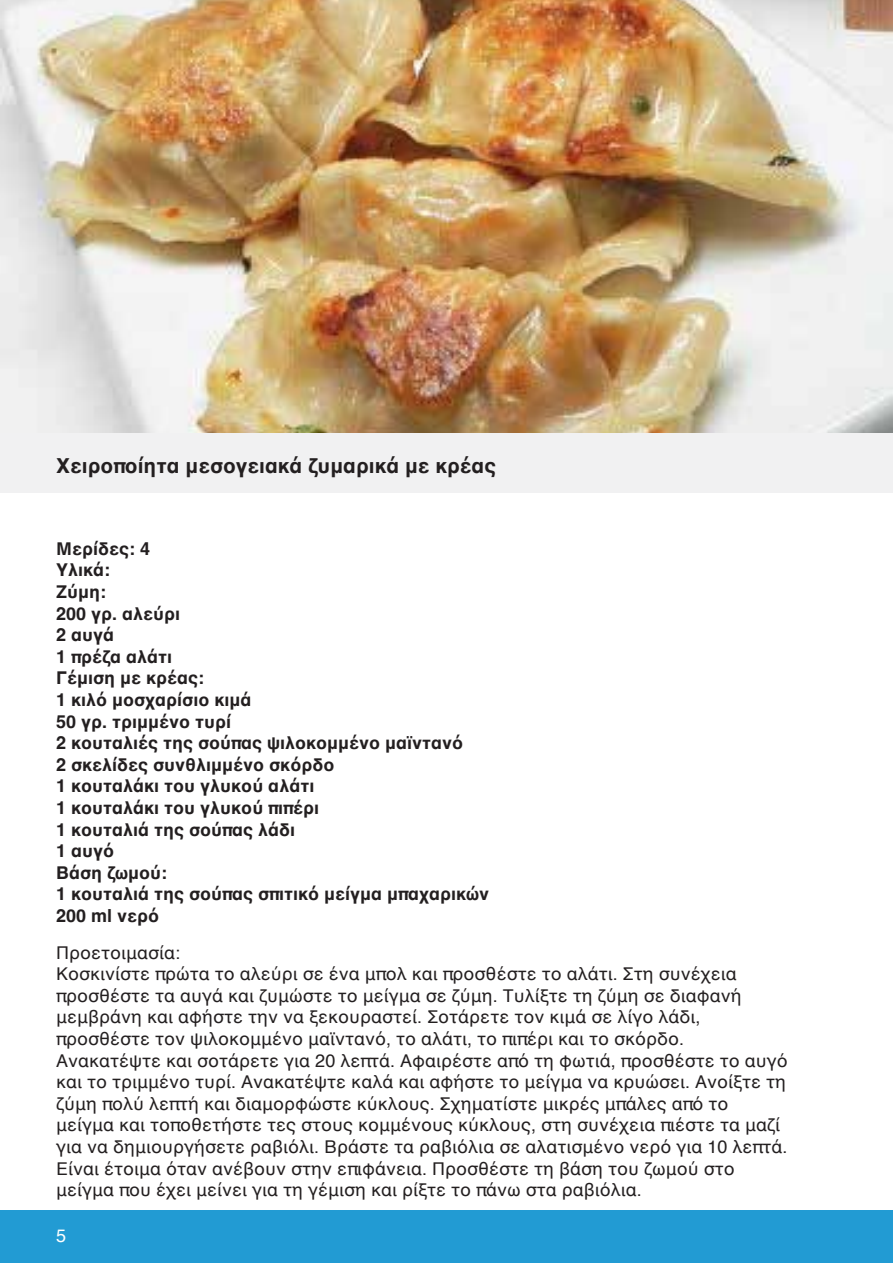
<style>
.page{position:relative;width:893px;height:1263px;background:#fff}
.page>*{position:absolute;margin:0;border:0;box-sizing:border-box;transform-origin:0 0}
.t1{font:700 21px "Helvetica";color:#231f20}
.t2{font:18px/21.6px "Helvetica";color:#231f20}
.t3{font:700 18px/21.6px "Helvetica";color:#231f20}
.t4{font:18px "Helvetica";color:#fff}
</style>
<div class="page">
<div style="left:0;top:1210px;width:893px;height:53px;background:#229bd3"></div>
<div style="left:0;top:433px;width:893px;height:60px;background:#f1f1f2"></div>
<img style="left:0;top:0;width:893px;height:433px">
<p class="t1" style="left:56px;top:453px;width:441px">Χειροποίητα μεσογειακά ζυμαρικά με κρέας</p>
<p class="t3" style="left:56px;top:540px;width:434px">Μερίδες: 4<br>Υλικά:<br>Ζύμη:<br>200 γρ. αλεύρι<br>2 αυγά<br>1 πρέζα αλάτι<br>Γέμιση με κρέας:<br>1 κιλό μοσχαρίσιο κιμά<br>50 γρ. τριμμένο τυρί<br>2 κουταλιές της σούπας ψιλοκομμένο μαϊντανό<br>2 σκελίδες συνθλιμμένο σκόρδο<br>1 κουταλάκι του γλυκού αλάτι<br>1 κουταλάκι του γλυκού πιπέρι<br>1 κουταλιά της σούπας λάδι<br>1 αυγό<br>Βάση ζωμού:<br>1 κουταλιά της σούπας σπιτικό μείγμα μπαχαρικών<br>200 ml νερό</p>
<p class="t2" style="left:56px;top:942px;width:733px">Προετοιμασία:<br>Κοσκινίστε πρώτα το αλεύρι σε ένα μπολ και προσθέστε το αλάτι. Στη συνέχεια προσθέστε τα αυγά και ζυμώστε το μείγμα σε ζύμη. Τυλίξτε τη ζύμη σε διαφανή μεμβράνη και αφήστε την να ξεκουραστεί. Σοτάρετε τον κιμά σε λίγο λάδι, προσθέστε τον ψιλοκομμένο μαϊντανό, το αλάτι, το πιπέρι και το σκόρδο.<br>Ανακατέψτε και σοτάρετε για 20 λεπτά. Αφαιρέστε από τη φωτιά, προσθέστε το αυγό και το τριμμένο τυρί. Ανακατέψτε καλά και αφήστε το μείγμα να κρυώσει. Ανοίξτε τη ζύμη πολύ λεπτή και διαμορφώστε κύκλους. Σχηματίστε μικρές μπάλες από το μείγμα και τοποθετήστε τες στους κομμένους κύκλους, στη συνέχεια πιέστε τα μαζί για να δημιουργήσετε ραβιόλι. Βράστε τα ραβιόλια σε αλατισμένο νερό για 10 λεπτά.<br>Είναι έτοιμα όταν ανέβουν στην επιφάνεια. Προσθέστε τη βάση του ζωμού στο μείγμα που έχει μείνει για τη γέμιση και ρίξτε το πάνω στα ραβιόλια.</p>
<p class="t4" style="left:56px;top:1222px;width:12px">5</p>
</div>
